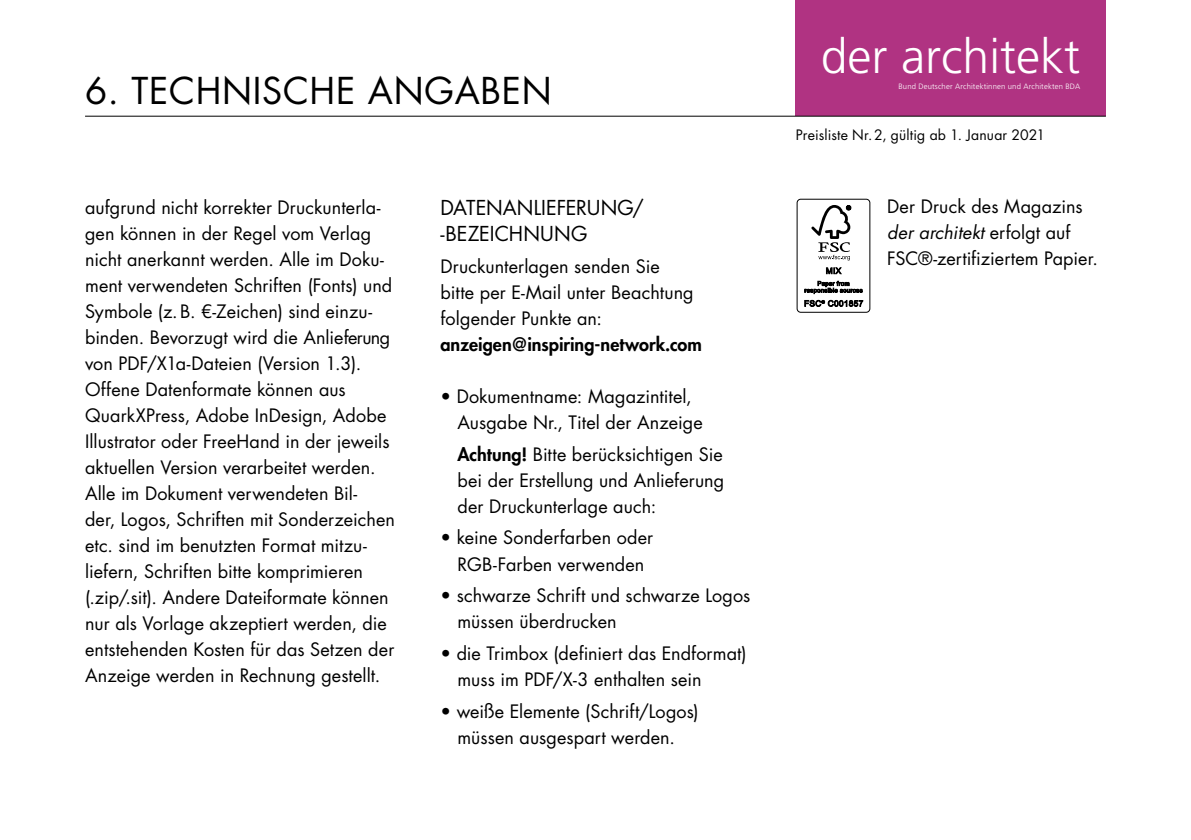
<style>
.page{position:relative;width:1191px;height:840px;background:#fff}
.page>*{position:absolute;margin:0;border:0;box-sizing:border-box;transform-origin:0 0}
.t1{font:300 48.2px "BDA Frutiger";color:#fff}
.t2{font:36px "Futura Std";letter-spacing:.02em;color:#000}
.t3{font:20px/26px "Futura Std";color:#000}
.t4{font:18px/26px "Futura Std";letter-spacing:.005em;color:#000}
.t5{font:800 18px "Futura Std";color:#000}
.t6{font:14px "Futura Std";letter-spacing:.01em;color:#000}
.t7{font:300 7.8px "BDA Frutiger";letter-spacing:.02em;color:#fff}
.s1{font-weight:800}
.s2{font-style:italic}
</style>
<div class="page">
<div style="left:796px;top:0;width:310px;height:116px;background:#b03382"></div>
<hr style="left:85px;top:116px;width:1021px;height:1px;background:#000">
<div style="left:796px;top:199px;width:74px;height:113px;border:1px solid #000;border-radius:4px"></div>
<svg style="left:811px;top:205px;width:40px;height:55px"></svg>
<svg style="left:826px;top:267px;width:15px;height:8px"></svg>
<svg style="left:804px;top:281px;width:58px;height:13px"></svg>
<svg style="left:804px;top:300px;width:59px;height:6px"></svg>
<h2 class="t2" style="left:85px;top:68px;width:468px">6. TECHNISCHE ANGABEN</h2>
<p class="t4" style="left:85px;top:194px;width:311px">aufgrund nicht korrekter Druckunterla&shy;gen können in der Regel vom Verlag nicht anerkannt werden. Alle im Doku&shy;ment verwendeten Schriften (Fonts) und Symbole (z.B. €-Zeichen) sind einzu&shy;binden. Bevorzugt wird die Anlieferung von PDF/X1a-Dateien (Version 1.3).<br>Offene Datenformate können aus QuarkXPress, Adobe InDesign, Adobe Illustrator oder FreeHand in der jeweils aktuellen Version verarbeitet werden.<br>Alle im Dokument verwendeten Bil-<br>der, Logos, Schriften mit Sonderzeichen etc. sind im benutzten Format mitzu&shy;liefern, Schriften bitte komprimieren (.zip/.sit). Andere Dateiformate können nur als Vorlage akzeptiert werden, die entstehenden Kosten für das Setzen der Anzeige werden in Rechnung gestellt.</p>
<p class="t3" style="left:440px;top:195px;width:205px">DATENANLIEFERUNG/ -BEZEICHNUNG</p>
<p class="t4" style="left:440px;top:253px;width:255px">Druckunterlagen senden Sie bitte per E-Mail unter Beachtung folgender Punkte an:</p>
<p class="t5" style="left:440px;top:333px;width:263px">anzeigen@inspiring-network.com</p>
<p class="t4" style="left:457px;top:383px;width:247px;text-indent:-17px">• Dokumentname: Magazintitel,<br>Ausgabe Nr., Titel der Anzeige</p>
<p class="t4" style="left:457px;top:441px;width:268px;text-align:justify"><span class="s1">Achtung!</span> Bitte berücksichtigen Sie bei der Erstellung und Anlieferung der Druckunterlage auch:</p>
<p class="t4" style="left:440px;top:524px;width:214px;text-align:center">• keine Sonderfarben oder<br>RGB-Farben verwenden</p>
<p class="t4" style="left:457px;top:582px;width:294px;text-indent:-17px">• schwarze Schrift und schwarze Logos müssen überdrucken</p>
<p class="t4" style="left:457px;top:640px;width:291px;text-indent:-17px">• die Trimbox (definiert das Endformat) muss im PDF/X-3 enthalten sein</p>
<p class="t4" style="left:440px;top:697px;width:260px;text-align:center">• weiße Elemente (Schrift/Logos) müssen ausgespart werden.</p>
<h1 class="t1" style="left:820px;top:29px;width:261px">der architekt</h1>
<p class="t7" style="left:898px;top:81px;width:183px">Bund Deutscher Architektinnen und Architekten BDA</p>
<p class="t6" style="left:796px;top:126px;width:251px">Preisliste Nr.2, gültig ab 1. Januar 2021</p>
<p class="t4" style="left:887px;top:194px;width:212px">Der Druck des Magazins <span class="s2">der architekt</span> erfolgt auf<br>FSC®-zertifiziertem Papier.</p>
</div>
